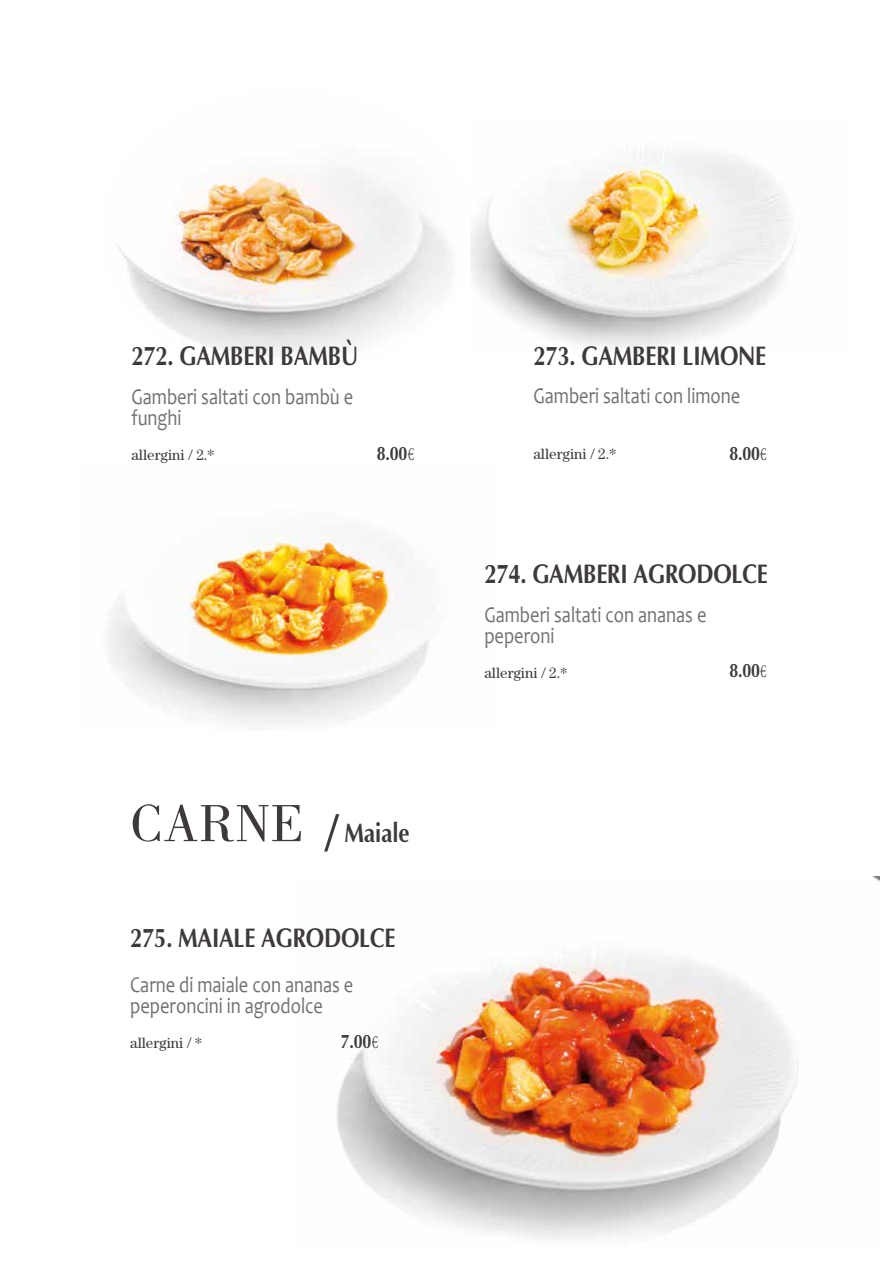
<style>
.page{position:relative;width:894px;height:1265px;background:#fff}
.page>*{position:absolute;margin:0;border:0;box-sizing:border-box;transform-origin:0 0}
.t1{font:54px "FZSYFW GB1 0";color:#3e3a39}
.t2{font:27px "FZKANGFW GB1 0";letter-spacing:-.01em;color:#3e3a39;scale:.82 1}
.t3{font:22.5px/21px "Candara";color:#727171;scale:.82 1}
.t4{font:19.5px "FZKANGFW GB1 0";letter-spacing:-.01em;color:#3e3a39;scale:.82 1}
.t5{font:15px "FZSHJW GB1 0";color:#3e3a39}
.s1{font-family:"Adobe Song Std";font-weight:300}
</style>
<div class="page">
<img style="left:116px;top:170px;width:355px;height:184px">
<img style="left:471px;top:150px;width:326px;height:199px">
<img style="left:107px;top:533px;width:322px;height:191px">
<img style="left:337px;top:876px;width:542px;height:363px">
<svg style="left:346px;top:339px;width:5px;height:6px"></svg>
<p class="t2" style="left:131px;top:341px;width:278px">272. GAMBERI BAMBU</p>
<p class="t3" style="left:131px;top:385px;width:272px">Gamberi saltati con bambù e funghi</p>
<p class="t5" style="left:131px;top:446px;width:84px">allergini / 2.*</p>
<p class="t4" style="left:377px;top:442px;width:48px">8.00<span class="s1">€</span></p>
<h1 class="t1" style="left:130px;top:794px;width:175px">CARNE</h1>
<h1 class="t1" style="left:324px;top:804px;width:16px">/</h1>
<p class="t2" style="left:345px;top:817px;width:81px">Maiale</p>
<p class="t2" style="left:130px;top:923px;width:325px">275. MAIALE AGRODOLCE</p>
<p class="t3" style="left:130px;top:974px;width:274px">Carne di maiale con ananas e peperoncini in agrodolce</p>
<p class="t5" style="left:130px;top:1035px;width:73px">allergini / *</p>
<p class="t4" style="left:341px;top:1030px;width:48px">7.00<span class="s1">€</span></p>
<p class="t2" style="left:533px;top:341px;width:285px">273. GAMBERI LIMONE</p>
<p class="t3" style="left:533px;top:385px;width:254px">Gamberi saltati con limone</p>
<p class="t5" style="left:533px;top:446px;width:84px">allergini / 2.*</p>
<p class="t4" style="left:729px;top:442px;width:48px">8.00<span class="s1">€</span></p>
<p class="t2" style="left:484px;top:559px;width:347px">274. GAMBERI AGRODOLCE</p>
<p class="t3" style="left:484px;top:603px;width:272px">Gamberi saltati con ananas e peperoni</p>
<p class="t5" style="left:484px;top:664px;width:84px">allergini / 2.*</p>
<p class="t4" style="left:729px;top:660px;width:48px">8.00<span class="s1">€</span></p>
</div>
